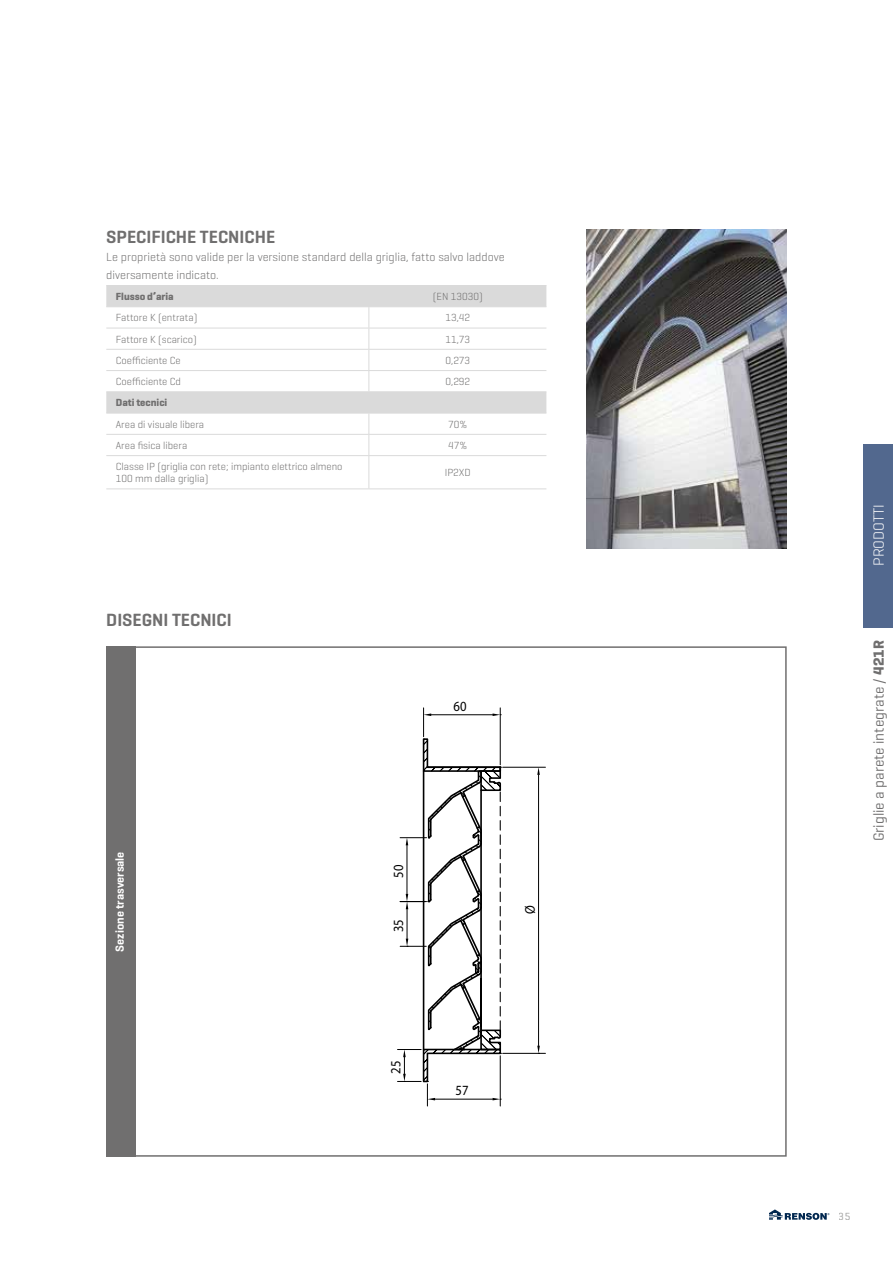
<style>
.page{position:relative;width:893px;height:1263px;background:#fff}
.page>*{position:absolute;margin:0;border:0;box-sizing:border-box;transform-origin:0 0}
.t1{font:600 18px "Geogrotesque";color:#706f6f}
.t2{font:15px "Geogrotesque";color:#706f6f}
.t3{font:300 15px "Geogrotesque";color:#fff}
.t4{font:14.1px "Myriad Pro";color:#000;scale:.9 1}
.t5{font:300 12px/18px "Geogrotesque";color:#706f6f}
.t6{font:600 12px "Geogrotesque";color:#fff}
.t7{font:300 10.5px/12px "Geogrotesque";color:#706f6f}
.t8{font:700 10.5px "Geogrotesque";color:#706f6f}
.t9{font:10.5px "Geogrotesque";color:#9d9d9c}
.s1{font-weight:700}
</style>
<div class="page">
<div style="left:863px;top:444px;width:30px;height:184px;background:#52688e"></div>
<svg style="left:106px;top:286px;width:440px;height:127px"></svg>
<hr style="left:106px;top:285px;width:263px;height:1px;background:#dadada">
<hr style="left:369px;top:285px;width:177px;height:1px;background:#dadada">
<hr style="left:106px;top:306px;width:263px;height:1px;background:#dadada">
<hr style="left:369px;top:306px;width:177px;height:1px;background:#dadada">
<hr style="left:106px;top:328px;width:263px;height:1px;background:#dadada">
<hr style="left:369px;top:328px;width:177px;height:1px;background:#dadada">
<hr style="left:106px;top:349px;width:263px;height:1px;background:#dadada">
<hr style="left:369px;top:349px;width:177px;height:1px;background:#dadada">
<hr style="left:106px;top:370px;width:263px;height:1px;background:#dadada">
<hr style="left:369px;top:370px;width:177px;height:1px;background:#dadada">
<hr style="left:106px;top:391px;width:263px;height:1px;background:#dadada">
<hr style="left:369px;top:391px;width:177px;height:1px;background:#dadada">
<hr style="left:106px;top:413px;width:263px;height:1px;background:#dadada">
<hr style="left:369px;top:413px;width:177px;height:1px;background:#dadada">
<hr style="left:106px;top:434px;width:263px;height:1px;background:#dadada">
<hr style="left:369px;top:434px;width:177px;height:1px;background:#dadada">
<svg style="left:368px;top:286px;width:1px;height:169px"></svg>
<hr style="left:106px;top:455px;width:263px;height:1px;background:#dadada">
<hr style="left:369px;top:455px;width:177px;height:1px;background:#dadada">
<hr style="left:368px;top:456px;width:1px;height:32px;background:#dadada">
<hr style="left:106px;top:488px;width:263px;height:1px;background:#dadada">
<hr style="left:369px;top:488px;width:177px;height:1px;background:#dadada">
<img style="left:587px;top:230px;width:200px;height:319px">
<hr style="left:503px;top:767px;width:42px;height:1px;background:#000">
<hr style="left:503px;top:1053px;width:42px;height:1px;background:#000">
<hr style="left:538px;top:775px;width:1px;height:271px;background:#000">
<svg style="left:537px;top:767px;width:3px;height:8px"></svg>
<svg style="left:537px;top:1046px;width:3px;height:8px"></svg>
<svg style="left:397px;top:708px;width:105px;height:398px"></svg>
<div style="left:106px;top:646px;width:30px;height:511px;background:#706f6f"></div>
<svg style="left:769px;top:1209px;width:60px;height:11px"></svg>
<h1 class="t1" style="left:106px;top:226px;width:170px">SPECIFICHE TECNICHE</h1>
<p class="t5" style="left:106px;top:248px;width:400px">Le proprietà sono valide per la versione standard della griglia, fatto salvo laddove diversamente indicato.</p>
<p class="t8" style="left:116px;top:290px;width:59px">Flusso d’aria</p>
<p class="t7" style="left:433px;top:290px;width:51px">(EN 13030)</p>
<p class="t7" style="left:116px;top:311px;width:83px">Fattore K (entrata)</p>
<p class="t7" style="left:445px;top:311px;width:26px">13,42</p>
<p class="t7" style="left:116px;top:333px;width:82px">Fattore K (scarico)</p>
<p class="t7" style="left:445px;top:333px;width:26px">11,73</p>
<p class="t7" style="left:116px;top:354px;width:66px">Coefficiente Ce</p>
<p class="t7" style="left:445px;top:354px;width:26px">0,273</p>
<p class="t7" style="left:116px;top:375px;width:67px">Coefficiente Cd</p>
<p class="t7" style="left:445px;top:375px;width:26px">0,292</p>
<p class="t8" style="left:116px;top:396px;width:53px">Dati tecnici</p>
<p class="t7" style="left:116px;top:418px;width:90px">Area di visuale libera</p>
<p class="t7" style="left:448px;top:418px;width:21px">70%</p>
<p class="t7" style="left:116px;top:439px;width:73px">Area fisica libera</p>
<p class="t7" style="left:448px;top:439px;width:21px">47%</p>
<p class="t7" style="left:116px;top:460px;width:228px">Classe IP (griglia con rete; impianto elettrico almeno<br>100 mm dalla griglia)</p>
<p class="t7" style="left:445px;top:466px;width:28px">IP2XD</p>
<h1 class="t1" style="left:106px;top:608px;width:127px">DISEGNI TECNICI</h1>
<h3 class="t4" style="left:453px;top:697px;width:16px">60</h3>
<p class="t6" style="left:112px;top:951px;width:101px;rotate:-90deg">Sezione trasversale</p>
<h3 class="t4" style="left:390px;top:878px;width:16px;rotate:-90deg">50</h3>
<h3 class="t4" style="left:390px;top:932px;width:16px;rotate:-90deg">35</h3>
<h3 class="t4" style="left:387px;top:1074px;width:16px;rotate:-90deg">25</h3>
<h3 class="t4" style="left:456px;top:1082px;width:16px">57</h3>
<h3 class="t4" style="left:521px;top:914px;width:11px;rotate:-90deg">Ø</h3>
<h2 class="t3" style="left:869px;top:566px;width:63px;rotate:-90deg">PRODOTTI</h2>
<h2 class="t2" style="left:869px;top:841px;width:203px;rotate:-90deg">Griglie a parete integrate / <span class="s1">421R</span></h2>
<p class="t9" style="left:839px;top:1210px;width:13px">35</p>
</div>
